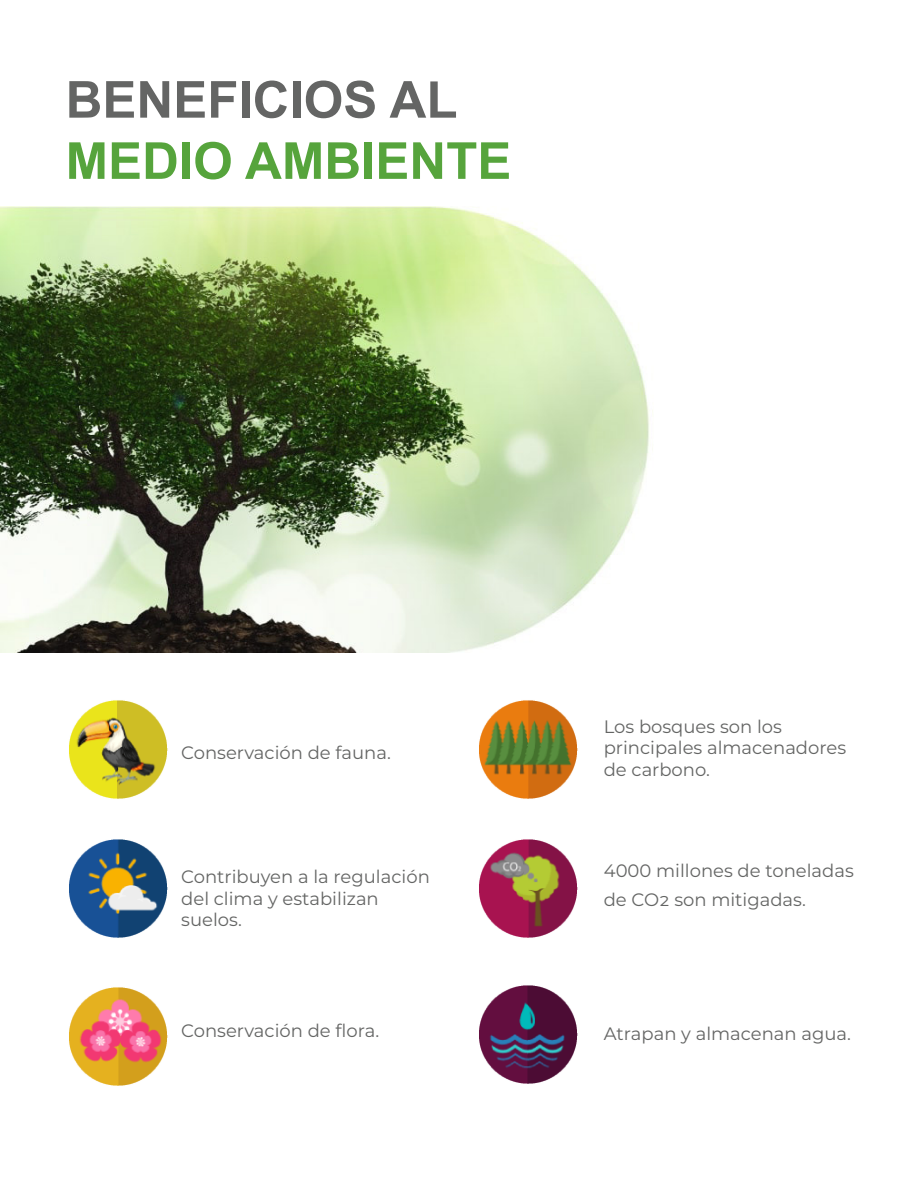
<style>
.page{position:relative;width:918px;height:1188px;background:#fff}
.page>*{position:absolute;margin:0;border:0;box-sizing:border-box;transform-origin:0 0}
.t1{font:700 51px "Arial";color:#56a43c}
.t2{font:700 51px "Arial";color:#646564}
.t3{font:18px/21.6px "Montserrat";color:#646564}
.s1{font-size:24px}
</style>
<div class="page">
<img style="left:0;top:206px;width:653px;height:447px">
<img style="left:69px;top:700px;width:99px;height:99px">
<img style="left:479px;top:700px;width:99px;height:99px">
<img style="left:69px;top:839px;width:99px;height:99px">
<img style="left:479px;top:839px;width:99px;height:99px">
<img style="left:69px;top:987px;width:99px;height:99px">
<img style="left:479px;top:985px;width:99px;height:99px">
<h1 class="t2" style="left:66px;top:64px;width:393px">BENEFICIOS AL</h1>
<h1 class="t1" style="left:66px;top:125px;width:447px">MEDIO AMBIENTE</h1>
<p class="t3" style="left:181px;top:741px;width:211px">Conservación de fauna.</p>
<p class="t3" style="left:181px;top:865px;width:250px">Contribuyen a la regulación del clima y estabilizan suelos.</p>
<p class="t3" style="left:181px;top:1019px;width:199px">Conservación de flora.</p>
<p class="t3" style="left:604px;top:715px;width:244px">Los bosques son los principales almacenadores de carbono.</p>
<p class="t3" style="left:604px;top:856px;width:252px;line-height:28.8px">4000 millones de toneladas de CO<span class="s1">2</span> son mitigadas.</p>
<p class="t3" style="left:604px;top:1022px;width:249px">Atrapan y almacenan agua.</p>
</div>
